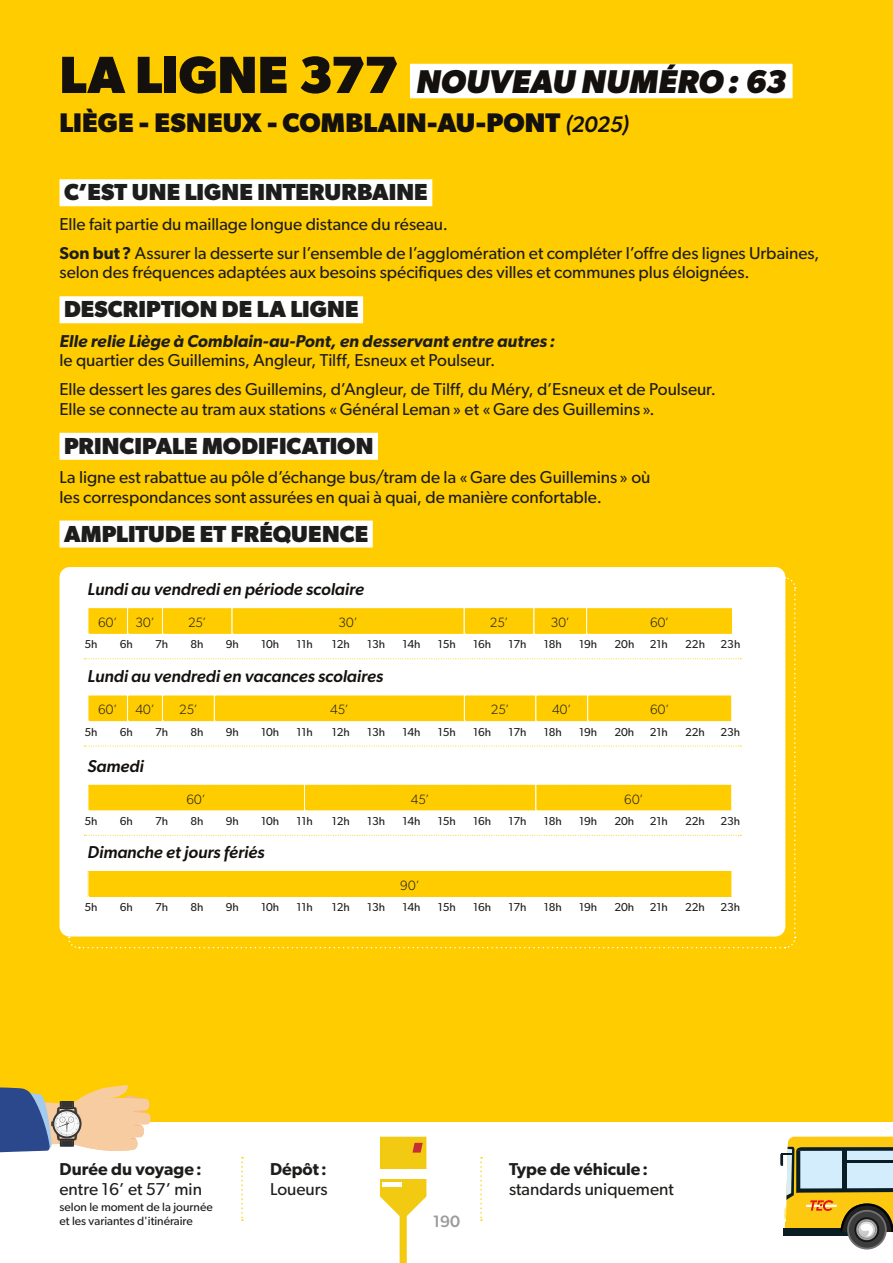
<style>
.page{position:relative;width:893px;height:1263px;background:#fff}
.page>*{position:absolute;margin:0;border:0;box-sizing:border-box;transform-origin:0 0}
.t1{font:700 52.5px "Gibson";color:#13100d}
.t2{font:italic 700 33px "Gibson";color:#13100d}
.t3{font:700 27px "Gibson";letter-spacing:.005em;color:#13100d}
.t4{font:700 23.25px "Gibson";letter-spacing:.005em;color:#1d1d1b}
.t5{font:17.25px/29.2px "Gibson";color:#1d1d1b}
.t6{font:italic 500 17.25px "Gibson";color:#13100d}
.t7{font:italic 600 17.25px "Gibson";color:#1d1d1b}
.t8{font:600 17.25px "Gibson";color:#1d1d1b}
.t9{font:500 16.5px "Gibson";color:#9d9d9c}
.t10{font:300 13.5px "Gibson";letter-spacing:.015em;color:#1d1d1b}
.t11{font:12px/13.5px "Gibson";color:#1d1d1b}
.t12{font:11.55px "Gibson";color:#1d1d1b}
.s1{font-weight:500;font-style:italic;font-size:22.5px}
.s2{font-weight:600}
</style>
<div class="page">
<div style="left:0;top:0;width:893px;height:1121px;background:#fc0"></div>
<div style="left:847px;top:1210px;width:40px;height:39px;background:#737373;border-radius:50%"></div>
<div style="left:849px;top:1212px;width:36px;height:36px;background:#3d3d3d;border-radius:50%"></div>
<svg style="left:854px;top:1217px;width:25px;height:25px"></svg>
<div style="left:856px;top:1219px;width:21px;height:21px;background:#a2a0a0;border-radius:50%"></div>
<svg style="left:780px;top:1136px;width:113px;height:102px;background:#b3aa72"></svg>
<svg style="left:380px;top:1137px;width:46px;height:126px"></svg>
<div style="left:380px;top:1169px;width:46px;height:10px;background:#fff"></div>
<hr style="left:383px;top:1183px;width:19px;height:4px;background:#fff">
<svg style="left:0;top:1085px;width:152px;height:68px"></svg>
<svg style="left:480px;top:1157px;width:2px;height:64px"></svg>
<svg style="left:241px;top:1157px;width:2px;height:64px"></svg>
<div style="left:410px;top:64px;width:382px;height:34px;background:#fff"></div>
<div style="left:60px;top:567px;width:725px;height:369px;background:#fff;border-radius:10px"></div>
<svg style="left:67px;top:576px;width:729px;height:373px"></svg>
<div style="left:60px;top:179px;width:372px;height:27px;background:#fff"></div>
<div style="left:60px;top:296px;width:303px;height:27px;background:#fff"></div>
<div style="left:60px;top:433px;width:318px;height:27px;background:#fff"></div>
<div style="left:60px;top:521px;width:313px;height:27px;background:#fff"></div>
<h1 class="t1" style="left:60px;top:44px;width:341px">LA LIGNE 377</h1>
<h3 class="t3" style="left:60px;top:107px;width:571px">LIÈGE - ESNEUX - COMBLAIN-AU-PONT <span class="s1">(2025)</span></h3>
<h2 class="t2" style="left:416px;top:62px;width:372px">NOUVEAU NUMÉRO: 63</h2>
<h3 class="t4" style="left:64px;top:178px;width:365px">C’EST UNE LIGNE INTERURBAINE</h3>
<p class="t5" style="left:60px;top:209px;width:761px">Elle fait partie du maillage longue distance du réseau.<br><span class="s2">Son but?</span> Assurer la desserte sur l’ensemble de l’agglomération et compléter l’offre des lignes Urbaines,</p>
<p class="t5" style="left:60px;top:257px;width:691px">selon des fréquences adaptées aux besoins spécifiques des villes et communes plus éloignées.</p>
<h3 class="t4" style="left:64px;top:295px;width:296px">DESCRIPTION DE LA LIGNE</h3>
<p class="t7" style="left:60px;top:330px;width:497px">Elle relie Liège à Comblain-au-Pont, en desservant entre autres :</p>
<p class="t5" style="left:60px;top:345px;width:658px">le quartier des Guillemins, Angleur, Tilff, Esneux et Poulseur.<br>Elle dessert les gares des Guillemins, d’Angleur, de Tilff, du Méry, d’Esneux et de Poulseur.</p>
<p class="t5" style="left:60px;top:394px;width:597px">Elle se connecte au tram aux stations «Général Leman» et «Gare des Guillemins ».</p>
<h3 class="t4" style="left:64px;top:432px;width:311px">PRINCIPALE MODIFICATION</h3>
<p class="t5" style="left:60px;top:467px;width:592px;line-height:19.5px">La ligne est rabattue au pôle d’échange bus/tram de la «Gare des Guillemins » où les correspondances sont assurées en quai à quai, de manière confortable.</p>
<h3 class="t4" style="left:64px;top:520px;width:306px">AMPLITUDE ET FRÉQUENCE</h3>
<p class="t6" style="left:88px;top:579px;width:278px">Lundi au vendredi en période scolaire</p>
<p class="t10" style="left:98px;top:614px;width:21px">60’</p>
<p class="t10" style="left:135px;top:614px;width:21px">30’</p>
<p class="t10" style="left:188px;top:614px;width:20px">25’</p>
<p class="t10" style="left:338px;top:614px;width:21px">30’</p>
<p class="t10" style="left:490px;top:614px;width:20px">25’</p>
<p class="t10" style="left:551px;top:614px;width:21px">30’</p>
<p class="t10" style="left:650px;top:614px;width:21px">60’</p>
<p class="t12" style="left:84px;top:637px;width:15px">5h</p>
<p class="t12" style="left:120px;top:637px;width:15px">6h</p>
<p class="t12" style="left:155px;top:637px;width:15px">7h</p>
<p class="t12" style="left:190px;top:637px;width:15px">8h</p>
<p class="t12" style="left:226px;top:637px;width:15px">9h</p>
<p class="t12" style="left:261px;top:637px;width:20px">10h</p>
<p class="t12" style="left:296px;top:637px;width:18px">11h</p>
<p class="t12" style="left:332px;top:637px;width:20px">12h</p>
<p class="t12" style="left:367px;top:637px;width:20px">13h</p>
<p class="t12" style="left:402px;top:637px;width:20px">14h</p>
<p class="t12" style="left:438px;top:637px;width:20px">15h</p>
<p class="t12" style="left:473px;top:637px;width:20px">16h</p>
<p class="t12" style="left:508px;top:637px;width:20px">17h</p>
<p class="t12" style="left:544px;top:637px;width:20px">18h</p>
<p class="t12" style="left:579px;top:637px;width:20px">19h</p>
<p class="t12" style="left:614px;top:637px;width:21px">20h</p>
<p class="t12" style="left:650px;top:637px;width:20px">21h</p>
<p class="t12" style="left:685px;top:637px;width:21px">22h</p>
<p class="t12" style="left:720px;top:637px;width:21px">23h</p>
<p class="t6" style="left:88px;top:666px;width:297px">Lundi au vendredi en vacances scolaires</p>
<p class="t10" style="left:98px;top:701px;width:21px">60’</p>
<p class="t10" style="left:135px;top:701px;width:21px">40’</p>
<p class="t10" style="left:179px;top:701px;width:20px">25’</p>
<p class="t10" style="left:330px;top:701px;width:20px">45’</p>
<p class="t10" style="left:491px;top:701px;width:20px">25’</p>
<p class="t10" style="left:552px;top:701px;width:21px">40’</p>
<p class="t10" style="left:650px;top:701px;width:21px">60’</p>
<p class="t12" style="left:84px;top:725px;width:15px">5h</p>
<p class="t12" style="left:120px;top:725px;width:15px">6h</p>
<p class="t12" style="left:155px;top:725px;width:15px">7h</p>
<p class="t12" style="left:190px;top:725px;width:15px">8h</p>
<p class="t12" style="left:226px;top:725px;width:15px">9h</p>
<p class="t12" style="left:261px;top:725px;width:20px">10h</p>
<p class="t12" style="left:296px;top:725px;width:18px">11h</p>
<p class="t12" style="left:332px;top:725px;width:20px">12h</p>
<p class="t12" style="left:367px;top:725px;width:20px">13h</p>
<p class="t12" style="left:402px;top:725px;width:20px">14h</p>
<p class="t12" style="left:438px;top:725px;width:20px">15h</p>
<p class="t12" style="left:473px;top:725px;width:20px">16h</p>
<p class="t12" style="left:508px;top:725px;width:20px">17h</p>
<p class="t12" style="left:544px;top:725px;width:20px">18h</p>
<p class="t12" style="left:579px;top:725px;width:20px">19h</p>
<p class="t12" style="left:614px;top:725px;width:21px">20h</p>
<p class="t12" style="left:650px;top:725px;width:20px">21h</p>
<p class="t12" style="left:685px;top:725px;width:21px">22h</p>
<p class="t12" style="left:720px;top:725px;width:21px">23h</p>
<p class="t6" style="left:88px;top:755px;width:58px">Samedi</p>
<p class="t10" style="left:187px;top:791px;width:21px">60’</p>
<p class="t10" style="left:411px;top:791px;width:20px">45’</p>
<p class="t10" style="left:624px;top:791px;width:21px">60’</p>
<p class="t12" style="left:84px;top:814px;width:15px">5h</p>
<p class="t12" style="left:120px;top:814px;width:15px">6h</p>
<p class="t12" style="left:155px;top:814px;width:15px">7h</p>
<p class="t12" style="left:190px;top:814px;width:15px">8h</p>
<p class="t12" style="left:226px;top:814px;width:15px">9h</p>
<p class="t12" style="left:261px;top:814px;width:20px">10h</p>
<p class="t12" style="left:296px;top:814px;width:18px">11h</p>
<p class="t12" style="left:332px;top:814px;width:20px">12h</p>
<p class="t12" style="left:367px;top:814px;width:20px">13h</p>
<p class="t12" style="left:402px;top:814px;width:20px">14h</p>
<p class="t12" style="left:438px;top:814px;width:20px">15h</p>
<p class="t12" style="left:473px;top:814px;width:20px">16h</p>
<p class="t12" style="left:508px;top:814px;width:20px">17h</p>
<p class="t12" style="left:544px;top:814px;width:20px">18h</p>
<p class="t12" style="left:579px;top:814px;width:20px">19h</p>
<p class="t12" style="left:614px;top:814px;width:21px">20h</p>
<p class="t12" style="left:650px;top:814px;width:20px">21h</p>
<p class="t12" style="left:685px;top:814px;width:21px">22h</p>
<p class="t12" style="left:720px;top:814px;width:21px">23h</p>
<p class="t6" style="left:88px;top:841px;width:178px">Dimanche et jours fériés</p>
<p class="t10" style="left:400px;top:877px;width:21px">90’</p>
<p class="t12" style="left:84px;top:900px;width:15px">5h</p>
<p class="t12" style="left:120px;top:900px;width:15px">6h</p>
<p class="t12" style="left:155px;top:900px;width:15px">7h</p>
<p class="t12" style="left:190px;top:900px;width:15px">8h</p>
<p class="t12" style="left:226px;top:900px;width:15px">9h</p>
<p class="t12" style="left:261px;top:900px;width:20px">10h</p>
<p class="t12" style="left:296px;top:900px;width:18px">11h</p>
<p class="t12" style="left:332px;top:900px;width:20px">12h</p>
<p class="t12" style="left:367px;top:900px;width:20px">13h</p>
<p class="t12" style="left:402px;top:900px;width:20px">14h</p>
<p class="t12" style="left:438px;top:900px;width:20px">15h</p>
<p class="t12" style="left:473px;top:900px;width:20px">16h</p>
<p class="t12" style="left:508px;top:900px;width:20px">17h</p>
<p class="t12" style="left:544px;top:900px;width:20px">18h</p>
<p class="t12" style="left:579px;top:900px;width:20px">19h</p>
<p class="t12" style="left:614px;top:900px;width:21px">20h</p>
<p class="t12" style="left:650px;top:900px;width:20px">21h</p>
<p class="t12" style="left:685px;top:900px;width:21px">22h</p>
<p class="t12" style="left:720px;top:900px;width:21px">23h</p>
<p class="t8" style="left:60px;top:1159px;width:144px">Durée du voyage:</p>
<p class="t5" style="left:60px;top:1174px;width:144px">entre 16’ et 57’ min</p>
<p class="t11" style="left:60px;top:1200px;width:155px">selon le moment de la journée et les variantes d'itinéraire</p>
<p class="t8" style="left:270px;top:1159px;width:58px">Dépôt:</p>
<p class="t5" style="left:270px;top:1174px;width:59px">Loueurs</p>
<p class="t9" style="left:433px;top:1212px;width:29px">190</p>
<p class="t8" style="left:509px;top:1159px;width:141px">Type de véhicule:</p>
<p class="t5" style="left:509px;top:1174px;width:166px">standards uniquement</p>
</div>
